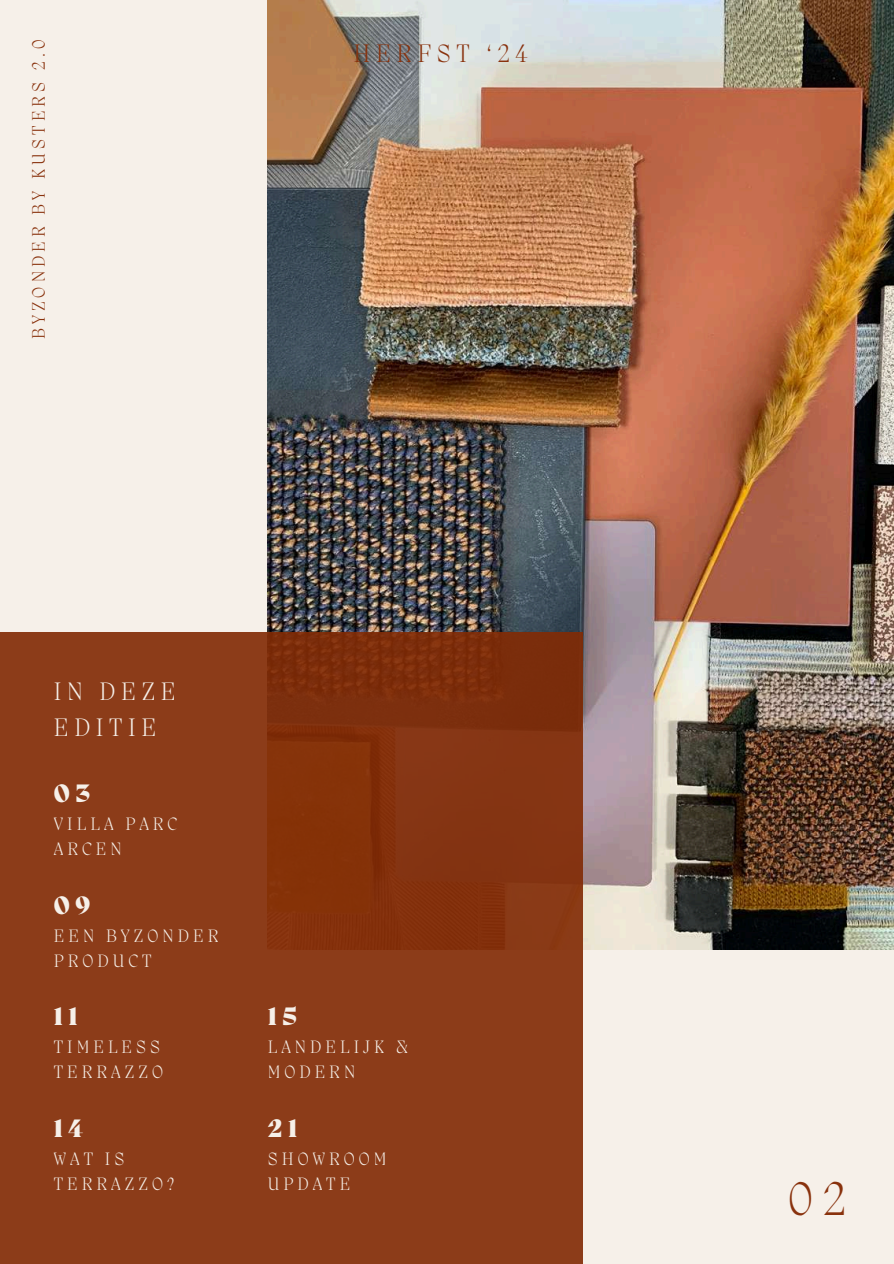
<style>
.page{position:relative;width:894px;height:1264px;background:#fff}
.page>*{position:absolute;margin:0;border:0;box-sizing:border-box;transform-origin:0 0}
.t1{font:200 48.45px "Migra";color:#89320d}
.t2{font:200 25.95px/36px "Migra";letter-spacing:.22em;color:#f6f0e9}
.t3{font:800 25.95px "Migra";letter-spacing:.22em;color:#f6f0e9}
.t4{font:200 25.95px "Migra";letter-spacing:.22em;color:#89320d}
.t5{font:200 18.45px/24.8px "Migra";letter-spacing:.22em;color:#f6f0e9}
.t6{font:200 18.45px "Migra";letter-spacing:.22em;color:#89320d}
</style>
<div class="page">
<div style="left:0;top:0;width:893px;height:1263px;background:#f6f0e9"></div>
<img style="left:267px;top:0;width:626px;height:949px">
<div style="left:0;top:631px;width:582px;height:632px;background:linear-gradient(to bottom,#853411,#8e3e1b)"></div>
<p class="t6" style="left:30px;top:339px;width:300px;rotate:-90deg">BYZONDER BY KUSTERS 2.0</p>
<h2 class="t4" style="left:353px;top:41px;width:175px">HERFST ‘24</h2>
<h2 class="t2" style="left:54px;top:675px;width:123px">IN DEZE<br>EDITIE</h2>
<h2 class="t3" style="left:54px;top:780px;width:38px">03</h2>
<p class="t5" style="left:54px;top:812px;width:125px">VILLA PARC<br>ARCEN</p>
<h2 class="t3" style="left:54px;top:892px;width:38px">09</h2>
<p class="t5" style="left:54px;top:924px;width:166px">EEN BYZONDER<br>PRODUCT</p>
<h2 class="t3" style="left:54px;top:1004px;width:25px">11</h2>
<p class="t5" style="left:54px;top:1036px;width:111px">TIMELESS<br>TERRAZZO</p>
<h2 class="t3" style="left:54px;top:1115px;width:31px">14</h2>
<p class="t5" style="left:54px;top:1147px;width:122px">WAT IS<br>TERRAZZO?</p>
<h2 class="t3" style="left:267px;top:1004px;width:31px">15</h2>
<p class="t5" style="left:267px;top:1036px;width:142px">LANDELIJK &amp;<br>MODERN</p>
<h2 class="t3" style="left:267px;top:1115px;width:31px">21</h2>
<p class="t5" style="left:267px;top:1147px;width:120px">SHOWROOM<br>UPDATE</p>
<h1 class="t1" style="left:787px;top:1176px;width:60px">02</h1>
</div>
